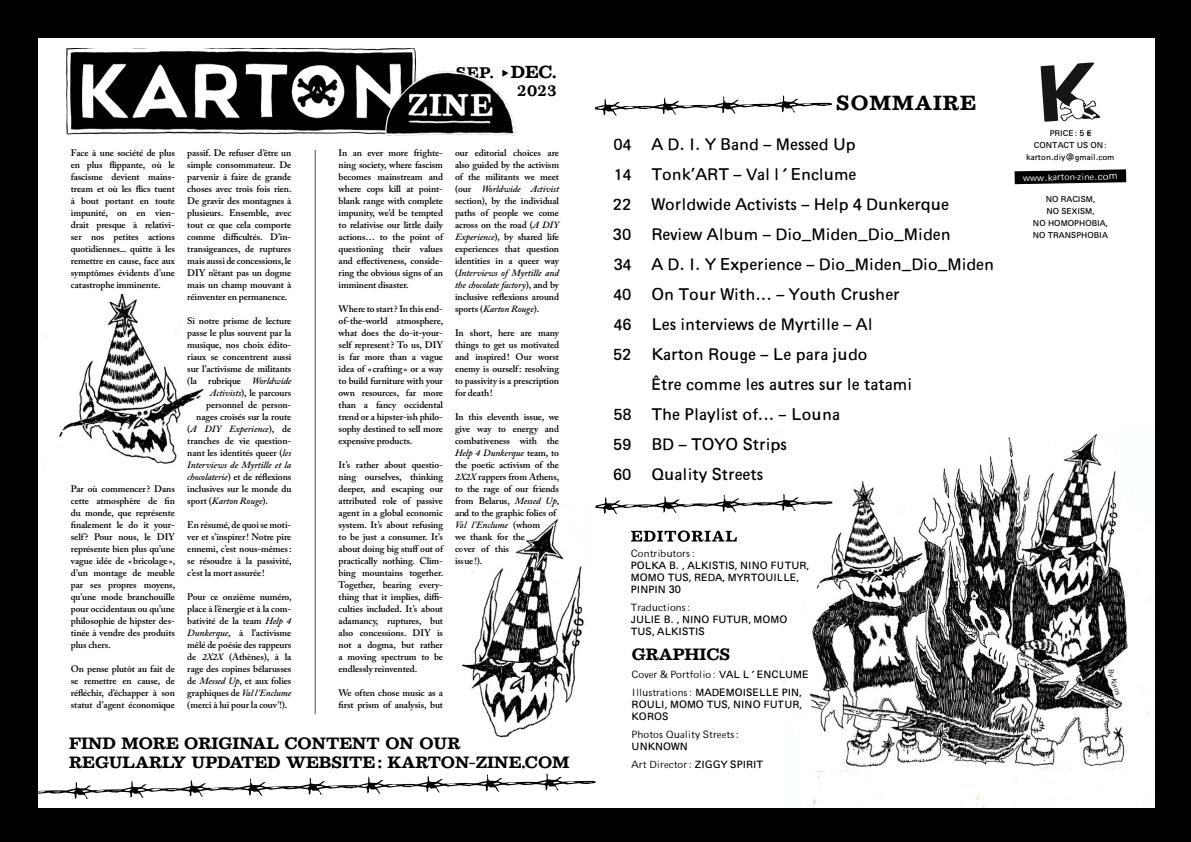
<style>
.page{position:relative;width:1191px;height:842px;background:#fff}
.page>*{position:absolute;margin:0;border:0;box-sizing:border-box;transform-origin:0 0}
.t1{font:700 20px "Temeraire";letter-spacing:.05em;color:#000}
.t2{font:700 17px "Temeraire";color:#000}
.t3{font:16px/30px "Fluxisch Else";color:#000}
.t4{font:700 16px/19.2px "Temeraire";color:#000}
.t5{font:15px/30px "Fluxisch Else";color:#000;text-align:justify}
.t6{font:700 15px "Temeraire";color:#000}
.t7{font:10px/12px "Fluxisch Else";color:#000}
.t8{font:300 10px/18px "Fluxisch Else";color:#000}
.t9{font:600 9.5px/12px "Adobe Caslon Pro";letter-spacing:-.01em;color:#000;text-align:justify}
.t10{font:italic 600 9.5px "Adobe Caslon Pro";letter-spacing:-.01em;color:#000}
.t11{font:300 9px "Fluxisch Else";color:#fff}
.t12{font:8px/12px "Fluxisch Else";color:#000;text-align:center}
.t13{font:300 7px "Fluxisch Else";color:#0f0000}
.s1{font-style:italic}
.s2{font-style:normal}
.s3{font-size:15px}
.s4{font-weight:400}
.s5{font-weight:300}
.s6{font-size:10px}
</style>
<div class="page">
<img style="left:66px;top:48px;width:350px;height:87px">
<svg style="left:595px;top:95px;width:237px;height:21px"></svg>
<svg style="left:595px;top:495px;width:186px;height:19px"></svg>
<svg style="left:38px;top:773px;width:557px;height:26px"></svg>
<svg style="left:1014px;top:169px;width:112px;height:15px;background:#252525"></svg>
<svg style="left:1040px;top:62px;width:60px;height:60px"></svg>
<hr style="left:315px;top:150px;width:1px;height:564px;background:#000">
<div style="left:0;top:0;width:1191px;height:38px;background:#000"></div>
<div style="left:0;top:808px;width:595px;height:34px;background:#000"></div>
<div style="left:579px;top:809px;width:595px;height:33px;background:#000"></div>
<div style="left:0;top:0;width:38px;height:842px;background:#000"></div>
<div style="left:1155px;top:0;width:36px;height:842px;background:#000"></div>
<svg style="left:631px;top:530px;width:106px;height:12px"></svg>
<img style="left:781px;top:433px;width:374px;height:376px">
<img style="left:43px;top:294px;width:161px;height:174px">
<img style="left:462px;top:518px;width:122px;height:220px">
<img style="left:376px;top:63px;width:140px;height:73px">
<svg style="left:1107px;top:673px;width:12px;height:22px"></svg>
<p class="t9" style="left:71px;top:147px;width:106px">Face à une société de plus en plus flippante, où le fascisme devient mains&shy;tream et où les flics tuent à bout portant en toute impunité, on en vien&shy;drait presque à relativi&shy;ser nos petites actions quotidiennes... quitte à les remettre en cause, face aux symptômes évidents d’une catastrophe imminente.</p>
<p class="t9" style="left:71px;top:483px;width:106px">Par où commencer? Dans cette atmosphère de fin du monde, que représente finalement le do it your&shy;self? Pour nous, le DIY représente bien plus qu’une vague idée de «bricolage», d’un montage de meuble par ses propres moyens, qu’une mode branchouille pour occidentaux ou qu’une philosophie de hipster des&shy;tinée à vendre des produits plus chers.</p>
<p class="t9" style="left:71px;top:663px;width:106px">On pense plutôt au fait de se remettre en cause, de réfléchir, d’échapper à son statut d’agent économique</p>
<p class="t9" style="left:187px;top:147px;width:106px">passif. De refuser d’être un simple consommateur. De parvenir à faire de grande choses avec trois fois rien.<br>De gravir des montagnes à plusieurs. Ensemble, avec tout ce que cela comporte comme difficultés. D’in&shy;transigeances, de ruptures mais aussi de concessions, le DIY n’étant pas un dogme mais un champ mouvant à réinventer en permanence.</p>
<p class="t9" style="left:187px;top:315px;width:105px">Si notre prisme de lecture</p>
<p class="t9" style="left:187px;top:327px;width:106px">passe le plus souvent par la</p>
<p class="t9" style="left:187px;top:339px;width:105px">musique, nos choix édito-</p>
<p class="t9" style="left:187px;top:351px;width:105px">riaux se concentrent aussi</p>
<p class="t9" style="left:187px;top:363px;width:105px">sur l’activisme de militants</p>
<p class="t9" style="left:187px;top:375px;width:106px">(la rubrique <span class="s1">Worldwide</span></p>
<p class="t9" style="left:210px;top:387px;width:83px"><span class="s1">Activists</span>), le parcours</p>
<p class="t9" style="left:206px;top:399px;width:87px">personnel de person-</p>
<p class="t9" style="left:196px;top:411px;width:97px">nages croisés sur la route</p>
<p class="t10" style="left:187px;top:423px;width:106px"><span class="s2">(</span>A DIY Experience<span class="s2">), de</span></p>
<p class="t9" style="left:187px;top:435px;width:105px">tranches de vie question-</p>
<p class="t9" style="left:187px;top:447px;width:105px">nant les identités queer (<span class="s1">les</span></p>
<p class="t10" style="left:187px;top:459px;width:105px">Interviews de Myrtille et la</p>
<p class="t9" style="left:187px;top:471px;width:106px"><span class="s1">chocolaterie</span>) et de réflexions</p>
<p class="t9" style="left:187px;top:483px;width:106px">inclusives sur le monde du</p>
<p class="t10" style="left:187px;top:495px;width:82px"><span class="s2">sport (</span>Karton Rouge<span class="s2">).</span></p>
<p class="t9" style="left:187px;top:519px;width:106px">En résumé, de quoi se moti&shy;ver et s’inspirer! Notre pire ennemi, c’est nous-mêmes: se résoudre à la passivité, c’est la mort assurée!</p>
<p class="t9" style="left:187px;top:591px;width:106px">Pour ce onzième numéro, place à l’énergie et à la com&shy;bativité de la team <span class="s1">Help 4<br>Dunkerque</span>, à l’activisme mêlé de poésie des rappeurs de <span class="s1">2X2X</span> (Athènes), à la rage des copines bélarusses de <span class="s1">Messed Up</span>, et aux folies graphiques de <span class="s1">Val l’Enclume </span>(merci à lui pour la couv’!).</p>
<h2 class="t2" style="left:456px;top:61px;width:102px"><span class="s3">SEP.</span> ▶DEC.</h2>
<h3 class="t6" style="left:517px;top:81px;width:41px">2023</h3>
<p class="t9" style="left:339px;top:147px;width:106px">In an ever more frighte&shy;ning society, where fascism becomes mainstream and where cops kill at point&shy;blank range with complete impunity, we’d be tempted to relativise our little daily actions… to the point of questioning their values and effectiveness, conside&shy;ring the obvious signs of an imminent disaster.</p>
<p class="t9" style="left:339px;top:303px;width:106px">Where to start? In this end&shy;of-the-world atmosphere, what does the do-it-your&shy;self represent? To us, DIY is far more than a vague idea of «crafting» or a way to build furniture with your own resources, far more than a fancy occidental trend or a hipster-ish philo&shy;sophy destined to sell more expensive products.</p>
<p class="t9" style="left:339px;top:459px;width:106px">It’s rather about questio&shy;ning ourselves, thinking deeper, and escaping our attributed role of passive agent in a global economic system. It’s about refusing to be just a consumer. It’s about doing big stuff out of practically nothing. Clim&shy;bing mountains together.<br>Together, bearing every&shy;thing that it implies, diffi&shy;culties included. It’s about adamancy, ruptures, but also concessions. DIY is not a dogma, but rather a moving spectrum to be endlessly reinvented.</p>
<p class="t9" style="left:339px;top:687px;width:106px">We often chose music as a first prism of analysis, but</p>
<p class="t9" style="left:455px;top:147px;width:106px">our editorial choices are also guided by the activism of the militants we meet (our <span class="s1">Worldwide Activist </span>section), by the individual paths of people we come across on the road (<span class="s1">A DIY Experience</span>), by shared life experiences that question identities in a queer way (<span class="s1">Interviews of Myrtille and the chocolate factory</span>), and by inclusive reflexions around sports (<span class="s1">Karton Rouge</span>).</p>
<p class="t9" style="left:455px;top:327px;width:106px">In short, here are many things to get us motivated and inspired! Our worst enemy is ourself: resolving to passivity is a prescription for death!</p>
<p class="t9" style="left:455px;top:411px;width:106px;text-align:left">In this eleventh issue, we give way to energy and combativeness with the<br><span class="s1">Help 4 Dunkerque</span> team, to the poetic activism of the<br><span class="s1">2X2X</span> rappers from Athens, to the rage of our friends from Belarus, <span class="s1">Messed Up</span>, and to the graphic folies of<br><span class="s1">Val l’Enclume</span> (whom<br>we thank for the<br>cover of this<br>issue!).</p>
<h3 class="t4" style="left:69px;top:733px;width:502px">FIND MORE ORIGINAL CONTENT ON OUR<br>REGULARLY UPDATED WEBSITE : KARTON-ZINE.COM</h3>
<h3 class="t5" style="left:613px;top:128px;width:20px">04<br>14<br>22<br>30<br>34<br>40<br>46<br>52</h3>
<h3 class="t5" style="left:613px;top:398px;width:20px">58<br>59<br>60</h3>
<h1 class="t1" style="left:836px;top:90px;width:141px">SOMMAIRE</h1>
<p class="t3" style="left:651px;top:128px;width:344px">A D. I. Y Band – Messed Up<br>Tonk’ART – Val l'Enclume<br>Worldwide Activists – Help 4 Dunkerque<br>Review Album – Dio_Miden_Dio_Miden<br>A D. I. Y Experience – Dio_Miden_Dio_Miden<br>On Tour With... – Youth Crusher<br>Les interviews de Myrtille – Al<br>Karton Rouge – Le para judo<br>Être comme les autres sur le tatami<br>The Playlist of... – Louna<br>BD – TOYO Strips<br>Quality Streets</p>
<p class="t8" style="left:631px;top:544px;width:66px">Contributors:</p>
<p class="t7" style="left:631px;top:558px;width:180px">POLKA B. , ALKISTIS, NINO FUTUR,<br>MOMO TUS, REDA, MYRTOUILLE,<br>PINPIN 30</p>
<p class="t8" style="left:631px;top:598px;width:61px">Traductions:</p>
<p class="t7" style="left:631px;top:612px;width:158px">JULIE B. , NINO FUTUR, MOMO<br>TUS, ALKISTIS</p>
<h3 class="t4" style="left:631px;top:645px;width:100px">GRAPHICS</h3>
<p class="t8" style="left:631px;top:666px;width:179px">Cover &amp; Portfolio: <span class="s4">VAL L'ENCLUME<br></span>Illustrations: <span class="s4">MADEMOISELLE PIN,</span></p>
<p class="t7" style="left:631px;top:698px;width:172px">ROULI, MOMO TUS, NINO FUTUR,<br>KOROS</p>
<p class="t8" style="left:631px;top:726px;width:109px">Photos Quality Streets:</p>
<p class="t7" style="left:631px;top:737px;width:133px;line-height:18px">UNKNOWN<br><span class="s5">Art Director:</span> ZIGGY SPIRIT</p>
<p class="t12" style="left:1026px;top:127px;width:90px">PRICE: 5 €<br>CONTACT US ON: karton.diy@gmail.com</p>
<p class="t11" style="left:1023px;top:173px;width:96px;rotate:-1deg">www.karton-zine.<span class="s6">com</span></p>
<p class="t12" style="left:1032px;top:192px;width:77px">NO RACISM,<br>NO SEXISM,<br>NO HOMOPHOBIA,<br>NO TRANSPHOBIA</p>
<p class="t13" style="left:1115px;top:669px;width:6px;rotate:90deg">B</p>
<p class="t13" style="left:1118px;top:678px;width:7px;rotate:90deg">K</p>
</div>
